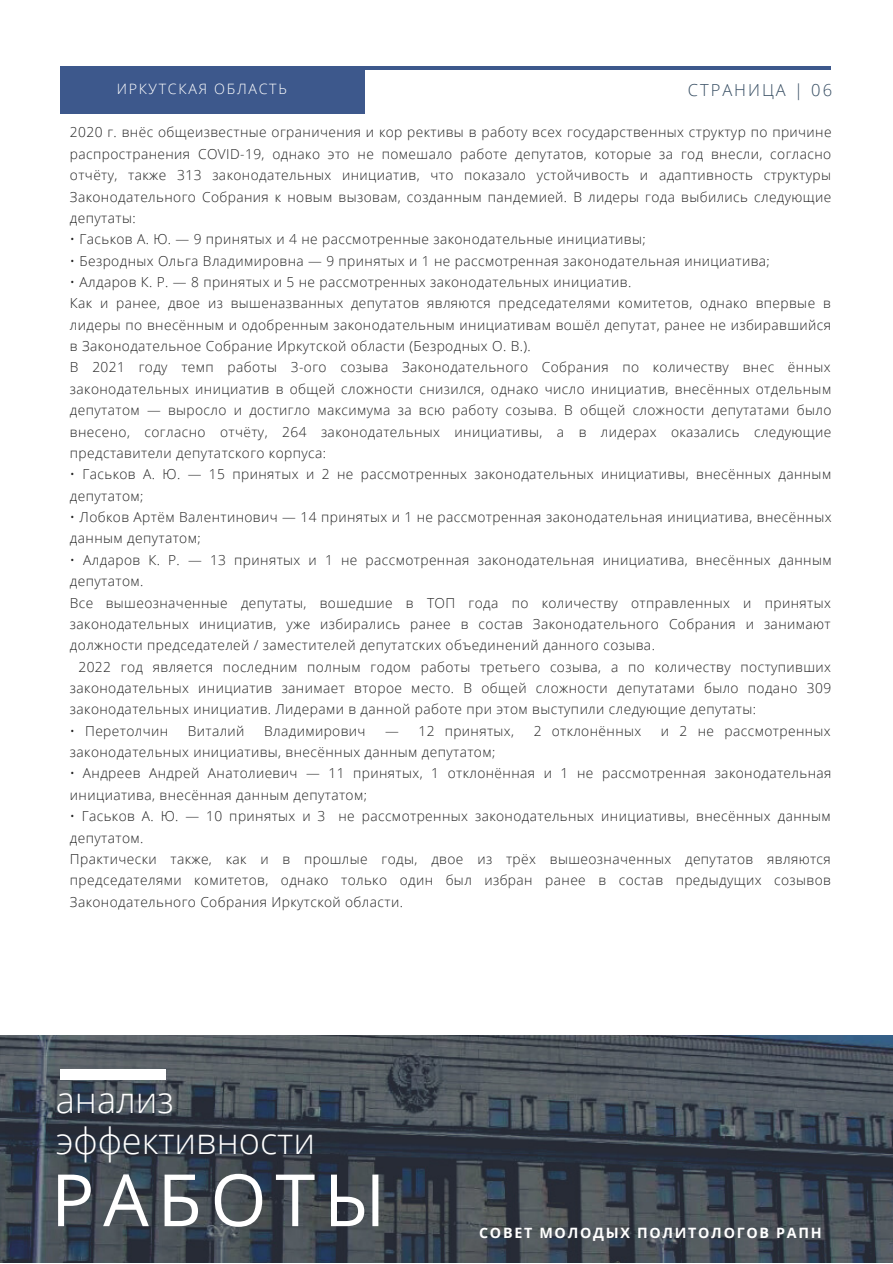
<style>
.page{position:relative;width:893px;height:1264px;background:#fff}
.page>*{position:absolute;margin:0;border:0;box-sizing:border-box;transform-origin:0 0}
.t1{font:72.15px "Open Sans";letter-spacing:.12em;color:#fff}
.t2{font:56.4px "Open Sans";letter-spacing:.12em;color:#fff}
.t3{font:300 36.15px/40.5px "Open Sans";color:#fff}
.t4{font:300 16.5px "Open Sans";letter-spacing:.12em;color:#364d62}
.t5{font:700 14.25px "Open Sans";letter-spacing:.12em;color:#fff}
.t6{font:300 14.25px "Open Sans";letter-spacing:.12em;color:#fff}
.t7{font:300 13.8px/21.3px "Open Sans";letter-spacing:.03em;color:#222}
</style>
<div class="page">
<hr style="left:60px;top:66px;width:770px;height:4px;background:#3d588c">
<div style="left:60px;top:66px;width:305px;height:47px;background:#3d588c"></div>
<img style="left:0;top:1035px;width:892px;height:227px">
<div style="left:60px;top:1069px;width:106px;height:10px;background:#fff"></div>
<p class="t6" style="left:117px;top:79px;width:172px">ИРКУТСКАЯ ОБЛАСТЬ</p>
<p class="t4" style="left:687px;top:79px;width:146px">СТРАНИЦА | 06</p>
<p class="t7" style="left:70px;top:121px;width:763px;text-align:justify">2020 г. внёс общеизвестные ограничения и кор рективы в работу всех государственных структур по причине распространения COVID-19, однако это не помешало работе депутатов, которые за год внесли, согласно отчёту, также 313 законодательных инициатив, что показало устойчивость и адаптивность структуры Законодательного Собрания к новым вызовам, созданным пандемией. В лидеры года выбились следующие депутаты:</p>
<p class="t7" style="left:70px;top:228px;width:577px">• Гаськов А. Ю. — 9 принятых и 4 не рассмотренные законодательные инициативы;</p>
<p class="t7" style="left:70px;top:249px;width:701px">• Безродных Ольга Владимировна — 9 принятых и 1 не рассмотренная законодательная инициатива;</p>
<p class="t7" style="left:70px;top:271px;width:762px">• Алдаров К. P. — 8 принятых и 5 не рассмотренных законодательных инициатив.<br>Как и ранее, двое из вышеназванных депутатов являются председателями комитетов, однако впервые в лидеры по внесённым и одобренным законодательным инициативам вошёл депутат, ранее не избиравшийся в Законодательное Собрание Иркутской области (Безродных О. B.).<br>В 2021 году темп работы 3-ого созыва Законодательного Собрания по количеству внес ённых законодательных инициатив в общей сложности снизился, однако число инициатив, внесённых отдельным депутатом — выросло и достигло максимума за всю работу созыва. В общей сложности депутатами было внесено, согласно отчёту, 264 законодательных инициативы, а в лидерах оказались следующие представители депутатского корпуса:</p>
<p class="t7" style="left:70px;top:463px;width:762px">• Гаськов А. Ю. — 15 принятых и 2 не рассмотренных законодательных инициативы, внесённых данным депутатом;</p>
<p class="t7" style="left:70px;top:506px;width:763px">• Лобков Артём Валентинович — 14 принятых и 1 не рассмотренная законодательная инициатива, внесённых данным депутатом;</p>
<p class="t7" style="left:70px;top:548px;width:763px">• Алдаров К. P. — 13 принятых и 1 не рассмотренная законодательная инициатива, внесённых данным депутатом.<br>Все вышеозначенные депутаты, вошедшие в ТОП года по количеству отправленных и принятых законодательных инициатив, уже избирались ранее в состав Законодательного Собрания и занимают должности председателей / заместителей депутатских объединений данного созыва.</p>
<p class="t7" style="left:70px;top:655px;width:762px;text-align:justify;text-indent:8px">2022 год является последним полным годом работы третьего созыва, а по количеству поступивших законодательных инициатив занимает второе место. В общей сложности депутатами было подано 309 законодательных инициатив. Лидерами в данной работе при этом выступили следующие депутаты:</p>
<p class="t7" style="left:70px;top:719px;width:100px">• Перетолчин</p>
<p class="t7" style="left:188px;top:719px;width:58px">Виталий</p>
<p class="t7" style="left:264px;top:719px;width:103px">Владимирович</p>
<p class="t7" style="left:385px;top:719px;width:130px">— 12 принятых,</p>
<p class="t7" style="left:533px;top:719px;width:109px">2 отклонённых</p>
<p class="t7" style="left:661px;top:719px;width:171px">и 2 не рассмотренных</p>
<p class="t7" style="left:70px;top:741px;width:427px">законодательных инициативы, внесённых данным депутатом;</p>
<p class="t7" style="left:70px;top:762px;width:763px">• Андреев Андрей Анатолиевич — 11 принятых, 1 отклонённая и 1 не рассмотренная законодательная инициатива, внесённая данным депутатом;</p>
<p class="t7" style="left:70px;top:805px;width:762px">• Гаськов А. Ю. — 10 принятых и 3 не рассмотренных законодательных инициативы, внесённых данным депутатом.<br>Практически также, как и в прошлые годы, двое из трёх вышеозначенных депутатов являются председателями комитетов, однако только один был избран ранее в состав предыдущих созывов Законодательного Собрания Иркутской области.</p>
<h3 class="t3" style="left:56px;top:1078px;width:261px">анализ эффективности</h3>
<h1 class="t1" style="left:51px;top:1149px;width:336px">РАБОТЫ</h1>
<h2 class="t2" style="left:59px;top:1118px;width:298px">СЕГОДНЯ</h2>
<p class="t5" style="left:479px;top:1223px;width:344px">СОВЕТ МОЛОДЫХ ПОЛИТОЛОГОВ РАПН</p>
</div>
